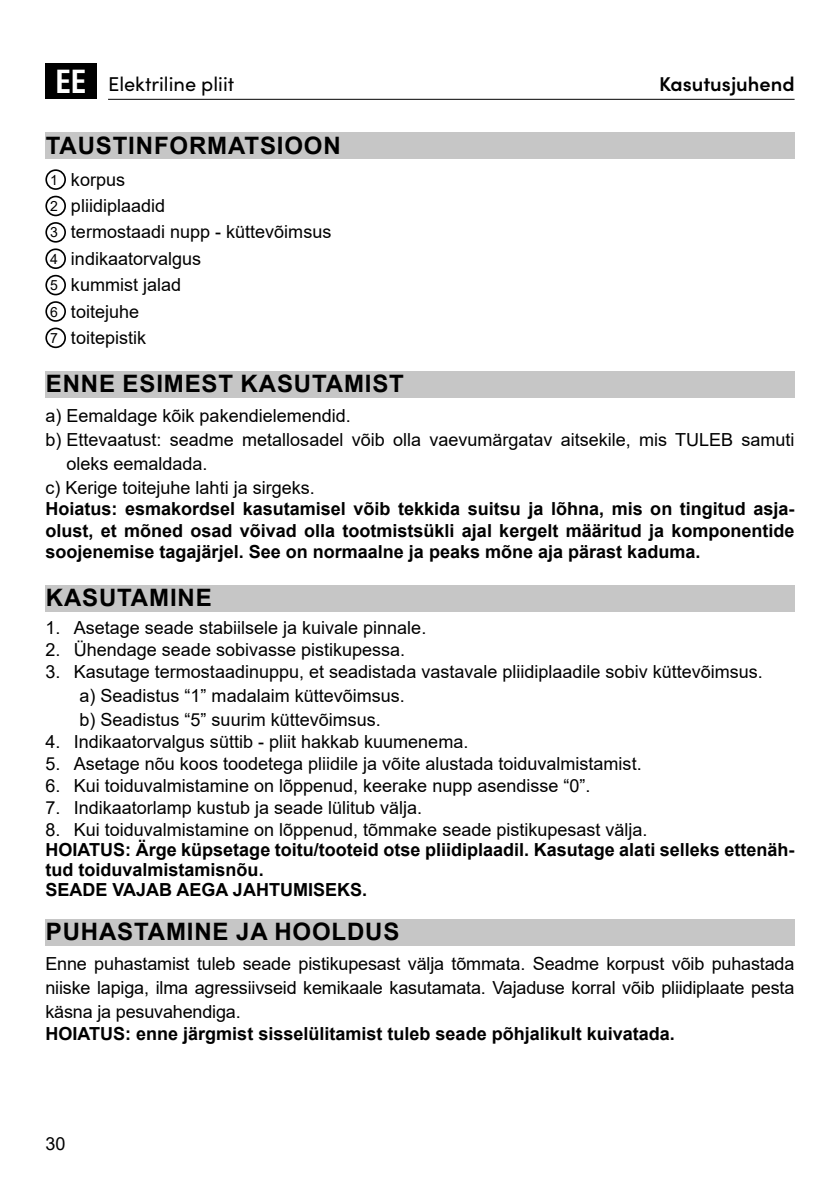
<style>
.page{position:relative;width:840px;height:1191px;background:#fff}
.page>*{position:absolute;margin:0;border:0;box-sizing:border-box;transform-origin:0 0}
.Tytul{font:700 24px "Arial";letter-spacing:.035em;color:#000}
.t1{font:20px "Sofia Pro";color:#000}
.t2{font:600 20px "Sofia Pro";color:#000}
.body_PL{font:18px/24px "Arial";color:#000}
.uwaga{font:700 18px/21.6px "Arial";color:#000;text-align:justify}
.body_PL-2{font:14px "Arial";color:#000}
.s1{font-family:"Swiss 721 BT";font-weight:700;font-stretch:condensed;font-size:31px;color:#fff}
</style>
<div class="page">
<div style="left:45px;top:63px;width:51px;height:36px;background:#000"></div>
<hr style="left:108px;top:99px;width:686px;height:1px;background:#000">
<div style="left:45px;top:133px;width:749px;height:26px;background:#c6c6c6"></div>
<div style="left:45px;top:371px;width:749px;height:26px;background:#c6c6c6"></div>
<div style="left:45px;top:585px;width:749px;height:27px;background:#c6c6c6"></div>
<div style="left:45px;top:919px;width:749px;height:27px;background:#c6c6c6"></div>
<div style="left:45px;top:169px;width:21px;height:21px;border:2px solid #000;border-radius:50%"></div>
<div style="left:45px;top:196px;width:21px;height:20px;border:2px solid #000;border-radius:50%"></div>
<div style="left:45px;top:222px;width:21px;height:21px;border:2px solid #000;border-radius:50%"></div>
<div style="left:45px;top:248px;width:21px;height:21px;border:2px solid #000;border-radius:50%"></div>
<div style="left:45px;top:275px;width:21px;height:20px;border:2px solid #000;border-radius:50%"></div>
<div style="left:45px;top:301px;width:21px;height:21px;border:2px solid #000;border-radius:50%"></div>
<div style="left:45px;top:327px;width:21px;height:21px;border:2px solid #000;border-radius:50%"></div>
<p class="t1" style="left:56px;top:70px;width:180px"><span class="s1">EE</span> Elektriline pliit</p>
<p class="t2" style="left:658px;top:69px;width:137px">Kasutusjuhend</p>
<p class="Tytul" style="left:46px;top:128px;width:296px">TAUSTINFORMATSIOON</p>
<p class="body_PL-2" style="left:50px;top:170px;width:9px">1</p>
<p class="body_PL" style="left:71px;top:167px;width:56px">korpus</p>
<p class="body_PL-2" style="left:50px;top:196px;width:9px">2</p>
<p class="body_PL" style="left:71px;top:194px;width:96px">pliidiplaadid</p>
<p class="body_PL-2" style="left:50px;top:223px;width:9px">3</p>
<p class="body_PL" style="left:71px;top:220px;width:262px">termostaadi nupp - küttevõimsus</p>
<p class="body_PL-2" style="left:50px;top:249px;width:9px">4</p>
<p class="body_PL" style="left:71px;top:246px;width:132px">indikaatorvalgus</p>
<p class="body_PL-2" style="left:50px;top:276px;width:9px">5</p>
<p class="body_PL" style="left:71px;top:273px;width:112px">kummist jalad</p>
<p class="body_PL-2" style="left:50px;top:302px;width:9px">6</p>
<p class="body_PL" style="left:71px;top:299px;width:70px">toitejuhe</p>
<p class="body_PL-2" style="left:50px;top:328px;width:9px">7</p>
<p class="body_PL" style="left:71px;top:325px;width:77px">toitepistik</p>
<p class="Tytul" style="left:46px;top:366px;width:359px">ENNE ESIMEST KASUTAMIST</p>
<p class="body_PL" style="left:45px;top:403px;width:307px">a) Eemaldage kõik pakendielemendid.</p>
<p class="body_PL" style="left:66px;top:427px;width:729px;text-indent:-21px">b) Ettevaatust: seadme metallosadel võib olla vaevumärgatav aitsekile, mis TULEB samuti oleks eemaldada.</p>
<p class="body_PL" style="left:45px;top:475px;width:271px">c) Kerige toitejuhe lahti ja sirgeks.</p>
<p class="uwaga" style="left:45px;top:498px;width:750px">Hoiatus: esmakordsel kasutamisel võib tekkida suitsu ja lõhna, mis on tingitud asja&shy;olust, et mõned osad võivad olla tootmistsükli ajal kergelt määritud ja komponentide soojenemise tagajärjel. See on normaalne ja peaks mõne aja pärast kaduma.</p>
<p class="Tytul" style="left:46px;top:581px;width:167px">KASUTAMINE</p>
<p class="body_PL" style="left:45px;top:615px;width:382px">1. Asetage seade stabiilsele ja kuivale pinnale.</p>
<p class="body_PL" style="left:45px;top:637px;width:361px">2. Ühendage seade sobivasse pistikupessa.</p>
<p class="body_PL" style="left:45px;top:659px;width:718px">3. Kasutage termostaadinuppu, et seadistada vastavale pliidiplaadile sobiv küttevõimsus.</p>
<p class="body_PL" style="left:79px;top:683px;width:327px">a) Seadistus “1” madalaim küttevõimsus.</p>
<p class="body_PL" style="left:79px;top:707px;width:303px">b) Seadistus “5” suurim küttevõimsus.</p>
<p class="body_PL" style="left:45px;top:729px;width:424px">4. Indikaatorvalgus süttib - pliit hakkab kuumenema.</p>
<p class="body_PL" style="left:45px;top:751px;width:597px">5. Asetage nõu koos toodetega pliidile ja võite alustada toiduvalmistamist.</p>
<p class="body_PL" style="left:45px;top:773px;width:546px">6. Kui toiduvalmistamine on lõppenud, keerake nupp asendisse “0”.</p>
<p class="body_PL" style="left:45px;top:795px;width:378px">7. Indikaatorlamp kustub ja seade lülitub välja.</p>
<p class="body_PL" style="left:45px;top:817px;width:603px">8. Kui toiduvalmistamine on lõppenud, tõmmake seade pistikupesast välja.</p>
<p class="uwaga" style="left:45px;top:840px;width:750px;line-height:20px">HOIATUS: Ärge küpsetage toitu/tooteid otse pliidiplaadil. Kasutage alati selleks ettenäh&shy;tud toiduvalmistamisnõu.</p>
<p class="uwaga" style="left:45px;top:879px;width:323px">SEADE VAJAB AEGA JAHTUMISEKS.</p>
<p class="Tytul" style="left:46px;top:915px;width:355px">PUHASTAMINE JA HOOLDUS</p>
<p class="body_PL" style="left:45px;top:951px;width:750px;text-align:justify">Enne puhastamist tuleb seade pistikupesast välja tõmmata. Seadme korpust võib puhastada niiske lapiga, ilma agressiivseid kemikaale kasutamata. Vajaduse korral võib pliidiplaate pesta käsna ja pesuvahendiga.</p>
<p class="uwaga" style="left:45px;top:1022px;width:630px">HOIATUS: enne järgmist sisselülitamist tuleb seade põhjalikult kuivatada.</p>
<p class="body_PL" style="left:45px;top:1131px;width:22px">30</p>
</div>
